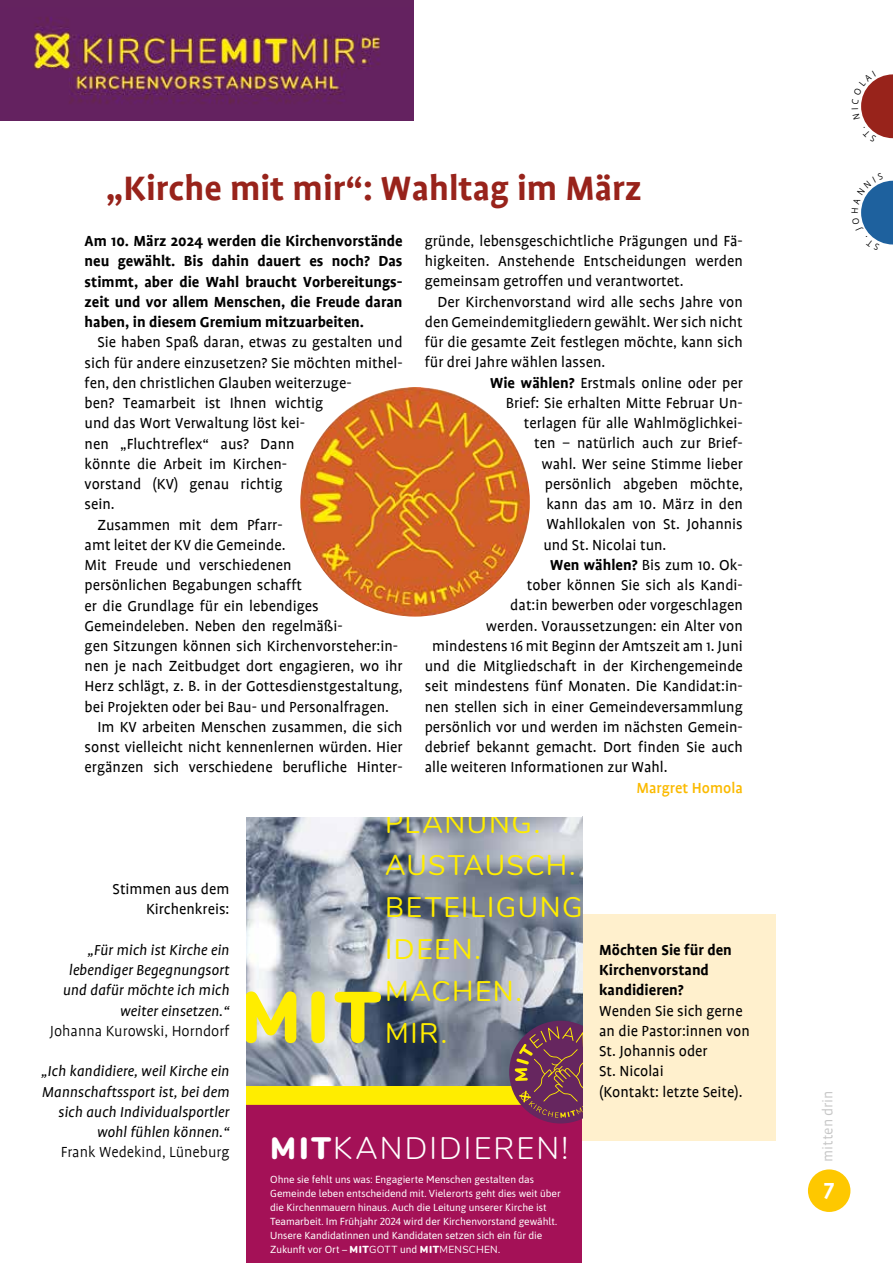
<style>
.page{position:relative;width:893px;height:1263px;background:#fff}
.page>*{position:absolute;margin:0;border:0;box-sizing:border-box;transform-origin:0 0}
.t1{font:700 38.25px "Profile";color:#98231b}
.t2{font:300 30.9px "Nunito";letter-spacing:.07em;color:#fff}
.t3{font:28.2px/42px "Nunito";letter-spacing:.05em;color:#ffed00}
.t4{font:700 24px "Profile";color:#fff}
.t5{font:16.5px/20.2px "Profile";color:#000;text-align:justify}
.t6{font:700 16.5px/20.2px "Profile";color:#000}
.t7{font:italic 16.5px/20.2px "Profile";color:#000;text-align:right}
.t8{font:300 16.5px "Profile";color:#000}
.t9{font:500 16.5px "Profile";color:#fbba00}
.t10{font:14.25px "Vista Sans";color:#c6c6c6}
.t11{font:10.2px/14.1px "Asap";letter-spacing:-.005em;color:#fff}
.s1{font-weight:700}
.s2{font-weight:900}
.s3{font-family:"Nunito";font-weight:900}
.s4{font-family:"Nunito"}
</style>
<div class="page">
<div style="left:808px;top:1169px;width:42px;height:43px;background:#fec800;border-radius:50%"></div>
<div style="left:563px;top:914px;width:213px;height:227px;background:#fff0cd"></div>
<img style="left:0;top:7px;width:414px;height:114px">
<img style="left:300px;top:387px;width:230px;height:230px;border-radius:115px">
<div style="left:246px;top:1063px;width:336px;height:200px;background:#a41157"></div>
<img style="left:246px;top:817px;width:336px;height:174px">
<svg style="left:246px;top:991px;width:336px;height:132px;background:#988067"></svg>
<div style="left:0;top:0;width:414px;height:7px;background:#64235f"></div>
<svg style="left:861px;top:74px;width:32px;height:65px"></svg>
<svg style="left:861px;top:180px;width:32px;height:65px"></svg>
<h1 class="t1" style="left:106px;top:168px;width:537px">„Kirche mit mir“: Wahltag im März</h1>
<p class="t6" style="left:85px;top:231px;width:320px;text-align:justify">Am 10. März 2024 werden die Kirchenvorstände neu gewählt. Bis dahin dauert es noch? Das stimmt, aber die Wahl braucht Vorbereitungs&shy;zeit und vor allem Menschen, die Freude daran haben, in diesem Gremium mitzuarbeiten.</p>
<p class="t5" style="left:97px;top:332px;width:307px">Sie haben Spaß daran, etwas zu gestalten und</p>
<p class="t5" style="left:85px;top:352px;width:320px">sich für andere einzusetzen? Sie möchten mithel-</p>
<p class="t5" style="left:85px;top:373px;width:269px">fen, den christlichen Glauben weiterzuge-</p>
<p class="t5" style="left:85px;top:393px;width:240px">ben? Teamarbeit ist Ihnen wichtig</p>
<p class="t5" style="left:85px;top:413px;width:222px">und das Wort Verwaltung löst kei-</p>
<p class="t5" style="left:85px;top:433px;width:212px">nen „Fluchtreflex“ aus? Dann</p>
<p class="t5" style="left:85px;top:454px;width:204px">könnte die Arbeit im Kirchen-</p>
<p class="t5" style="left:85px;top:474px;width:199px">vorstand (KV) genau richtig</p>
<p class="t5" style="left:85px;top:494px;width:32px">sein.</p>
<p class="t5" style="left:97px;top:514px;width:187px">Zusammen mit dem Pfarr-</p>
<p class="t5" style="left:85px;top:535px;width:202px">amt leitet der KV die Gemeinde.</p>
<p class="t5" style="left:85px;top:555px;width:208px">Mit Freude und verschiedenen</p>
<p class="t5" style="left:85px;top:575px;width:219px">persönlichen Begabungen schafft</p>
<p class="t5" style="left:85px;top:595px;width:235px">er die Grundlage für ein lebendiges</p>
<p class="t5" style="left:85px;top:616px;width:260px">Gemeindeleben. Neben den regelmäßi-</p>
<p class="t5" style="left:85px;top:636px;width:315px">gen Sitzungen können sich Kirchenvorsteher:in-</p>
<p class="t5" style="left:85px;top:656px;width:320px">nen je nach Zeitbudget dort engagieren, wo ihr</p>
<p class="t5" style="left:85px;top:676px;width:320px">Herz schlägt, z. B. in der Gottesdienstgestaltung,</p>
<p class="t5" style="left:85px;top:697px;width:306px">bei Projekten oder bei Bau- und Personalfragen.</p>
<p class="t5" style="left:97px;top:717px;width:307px">Im KV arbeiten Menschen zusammen, die sich</p>
<p class="t5" style="left:85px;top:737px;width:320px">sonst vielleicht nicht kennenlernen würden. Hier</p>
<p class="t5" style="left:85px;top:757px;width:320px">ergänzen sich verschiedene berufliche Hinter-</p>
<p class="t5" style="left:425px;top:231px;width:320px">gründe, lebensgeschichtliche Prägungen und Fä&shy;higkeiten. Anstehende Entscheidungen werden gemeinsam getroffen und verantwortet.</p>
<p class="t5" style="left:425px;top:292px;width:320px;text-indent:13px">Der Kirchenvorstand wird alle sechs Jahre von den Gemeindemitgliedern gewählt. Wer sich nicht für die gesamte Zeit festlegen möchte, kann sich für drei Jahre wählen lassen.</p>
<p class="t5" style="left:490px;top:373px;width:254px"><span class="s1">Wie wählen?</span> Erstmals online oder per</p>
<p class="t5" style="left:506px;top:393px;width:238px">Brief: Sie erhalten Mitte Februar Un-</p>
<p class="t5" style="left:524px;top:413px;width:220px">terlagen für alle Wahlmöglichkei-</p>
<p class="t5" style="left:534px;top:433px;width:210px">ten – natürlich auch zur Brief-</p>
<p class="t5" style="left:542px;top:454px;width:202px">wahl. Wer seine Stimme lieber</p>
<p class="t5" style="left:545px;top:474px;width:199px">persönlich abgeben möchte,</p>
<p class="t5" style="left:546px;top:494px;width:198px">kann das am 10. März in den</p>
<p class="t5" style="left:546px;top:514px;width:198px">Wahllokalen von St. Johannis</p>
<p class="t5" style="left:543px;top:535px;width:125px">und St. Nicolai tun.</p>
<p class="t5" style="left:550px;top:555px;width:194px"><span class="s1">Wen wählen?</span> Bis zum 10. Ok-</p>
<p class="t5" style="left:527px;top:575px;width:217px">tober können Sie sich als Kandi-</p>
<p class="t5" style="left:510px;top:595px;width:234px">dat:in bewerben oder vorgeschlagen</p>
<p class="t5" style="left:486px;top:616px;width:258px">werden. Voraussetzungen: ein Alter von</p>
<p class="t5" style="left:432px;top:636px;width:312px">mindestens 16 mit Beginn der Amtszeit am 1. Juni</p>
<p class="t5" style="left:425px;top:656px;width:320px">und die Mitgliedschaft in der Kirchengemeinde</p>
<p class="t5" style="left:425px;top:676px;width:319px">seit mindestens fünf Monaten. Die Kandidat:in-</p>
<p class="t5" style="left:425px;top:696px;width:319px">nen stellen sich in einer Gemeindeversammlung</p>
<p class="t5" style="left:425px;top:717px;width:320px">persönlich vor und werden im nächsten Gemein-</p>
<p class="t5" style="left:425px;top:737px;width:320px">debrief bekannt gemacht. Dort finden Sie auch</p>
<p class="t5" style="left:425px;top:757px;width:244px">alle weiteren Informationen zur Wahl.</p>
<p class="t9" style="left:636px;top:779px;width:108px">Margret Homola</p>
<p class="t5" style="left:113px;top:879px;width:118px;text-align:right">Stimmen aus dem<br>Kirchenkreis:</p>
<p class="t7" style="left:63px;top:940px;width:168px">„Für mich ist Kirche ein lebendiger Begegnungsort und dafür möchte ich mich weiter einsetzen.“</p>
<p class="t8" style="left:50px;top:1022px;width:181px">Johanna Kurowski, Horndorf</p>
<p class="t7" style="left:41px;top:1061px;width:190px">„Ich kandidiere, weil Kirche ein<br>Mannschaftssport ist, bei dem sich auch Individualsportler wohl fühlen können.“</p>
<p class="t8" style="left:61px;top:1144px;width:170px">Frank Wedekind, Lüneburg</p>
<h3 class="t3" style="left:385px;top:801px;width:207px">PLANUNG.<br>AUSTAUSCH.<br>BETEILIGUNG.<br>IDEEN.<br>MACHEN.<br>MIR.</h3>
<p class="t6" style="left:599px;top:940px;width:134px">Möchten Sie für den<br>Kirchenvorstand kandidieren?</p>
<p class="t5" style="left:599px;top:1000px;width:152px;text-align:left">Wenden Sie sich gerne an die Pastor:innen von<br>St. Johannis oder<br>St. Nicolai<br>(Kontakt: letzte Seite).</p>
<h2 class="t2" style="left:270px;top:1125px;width:299px"><span class="s2">MIT</span>KANDIDIEREN!</h2>
<p class="t11" style="left:270px;top:1172px;width:292px">Ohne sie fehlt uns was: Engagierte Menschen gestalten das Gemeinde leben entscheidend mit. Vielerorts geht dies weit über die Kirchenmauern hinaus. Auch die Leitung unserer Kirche ist Teamarbeit. Im Frühjahr 2024 wird der Kirchenvorstand gewählt.<br>Unsere Kandidatinnen und Kandidaten setzen sich ein für die Zukunft vor Ort – <span class="s3">MIT</span><span class="s4">GOTT</span> und <span class="s3">MIT</span><span class="s4">MENSCHEN</span>.</p>
<p class="t10" style="left:820px;top:1162px;width:73px;rotate:-90deg">mitten drin</p>
<h3 class="t4" style="left:824px;top:1175px;width:12px">7</h3>
</div>
